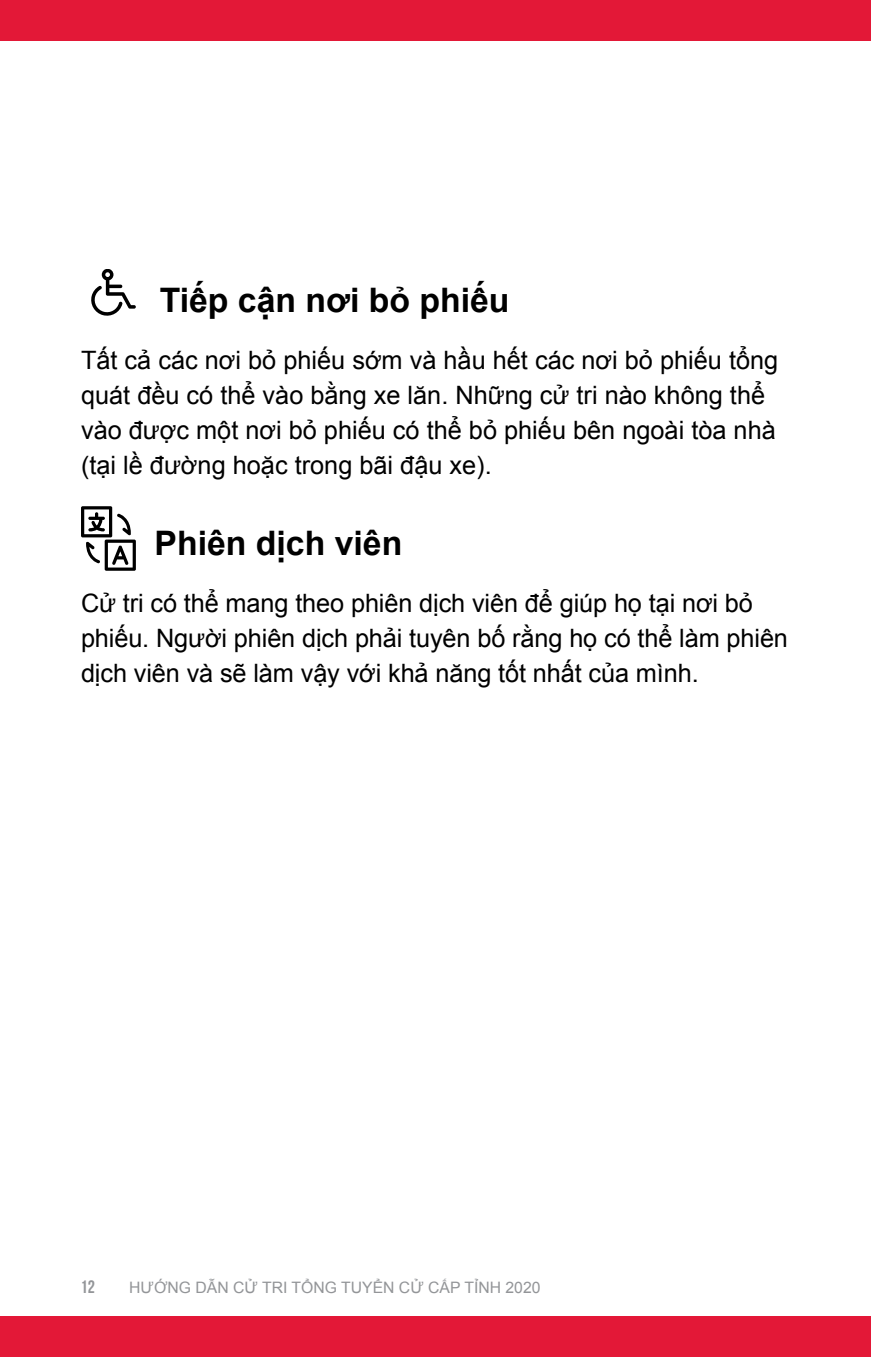
<style>
.page{position:relative;width:871px;height:1357px;background:#fff}
.page>*{position:absolute;margin:0;border:0;box-sizing:border-box;transform-origin:0 0}
.t1{font:700 33.75px "Arial";color:#000}
.t2{font:25.2px/34.9px "Arial";color:#000}
.t3{font:18px "Bebas Neue";color:#939598}
.t4{font:15.75px "Arial";color:#939598}
</style>
<div class="page">
<div style="left:0;top:0;width:871px;height:40px;background:#e31837"></div>
<div style="left:0;top:1316px;width:871px;height:41px;background:#e31837"></div>
<svg style="left:91px;top:269px;width:45px;height:47px"></svg>
<svg style="left:81px;top:506px;width:55px;height:65px"></svg>
<h1 class="t1" style="left:160px;top:278px;width:351px">Tiếp cận nơi bỏ phiếu</h1>
<p class="t2" style="left:81px;top:343px;width:699px">Tất cả các nơi bỏ phiếu sớm và hầu hết các nơi bỏ phiếu tổng quát đều có thể vào bằng xe lăn. Những cử tri nào không thể vào được một nơi bỏ phiếu có thể bỏ phiếu bên ngoài tòa nhà (tại lề đường hoặc trong bãi đậu xe).</p>
<h1 class="t1" style="left:155px;top:521px;width:249px">Phiên dịch viên</h1>
<p class="t2" style="left:81px;top:586px;width:708px">Cử tri có thể mang theo phiên dịch viên để giúp họ tại nơi bỏ phiếu. Người phiên dịch phải tuyên bố rằng họ có thể làm phiên dịch viên và sẽ làm vậy với khả năng tốt nhất của mình.</p>
<p class="t3" style="left:81px;top:1277px;width:16px">12</p>
<p class="t4" style="left:129px;top:1277px;width:413px">HƯỚNG DẪN CỬ TRI TỔNG TUYỂN CỬ CẤP TỈNH 2020</p>
</div>
